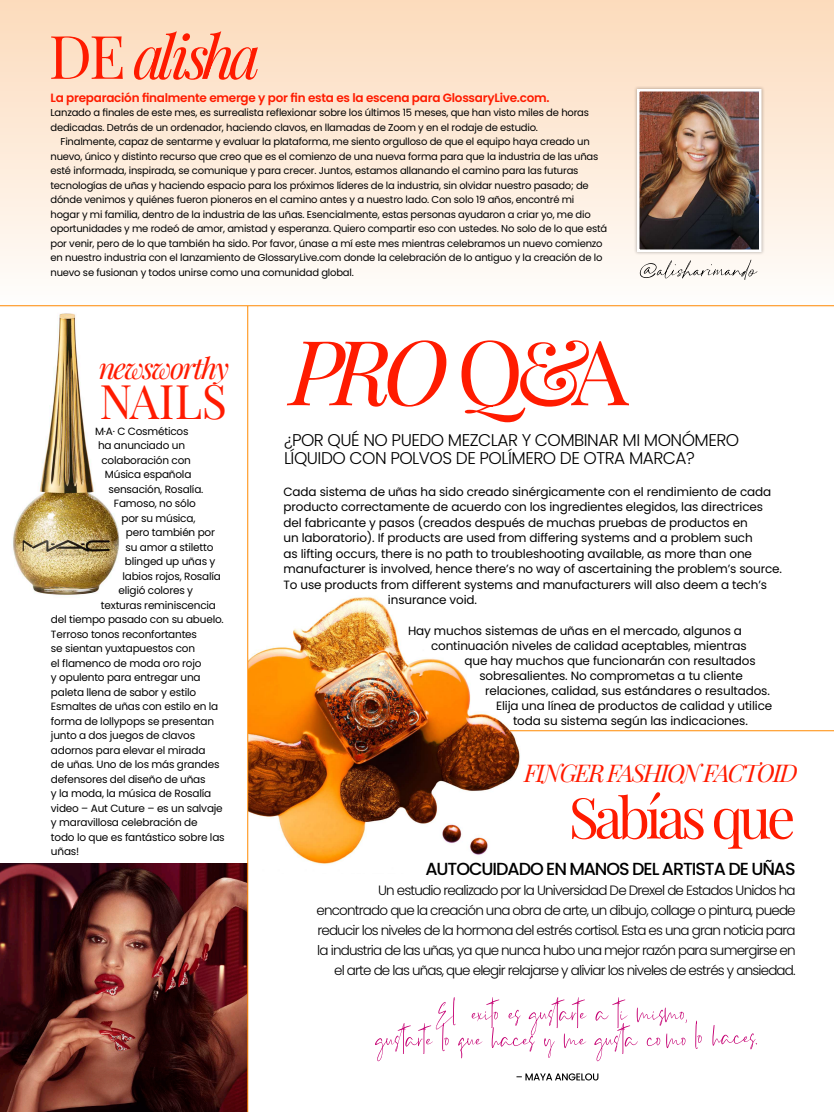
<style>
.page{position:relative;width:834px;height:1112px;background:#fff}
.page>*{position:absolute;margin:0;border:0;box-sizing:border-box;transform-origin:0 0}
.t1{font:italic 90px "Playfair Display";color:#ff1b00}
.t2{font:italic 60px "Playfair Display";letter-spacing:-.09em;color:#ff1b00}
.t3{font:56.5px "Playfair Display";letter-spacing:-.08em;color:#ff1b00}
.t4{font:46.65px "Playfair Display";letter-spacing:-.01em;color:#ff1b00}
.t5{font:italic 29.15px "Playfair Display";letter-spacing:-.06em;color:#ff1b00}
.t6{font:italic 24.5px "Playfair Display";letter-spacing:-.07em;color:#ff1b00}
.t7{font:500 17.5px "Poppins";letter-spacing:-.06em;color:#000}
.t8{font:300 17px/18.5px "Poppins";letter-spacing:-.03em;color:#000}
.t9{font:300 13.5px/20px "Poppins";letter-spacing:-.06em;color:#000;text-align:right}
.t10{font:12px "Poppins";letter-spacing:-.01em;color:#000}
.t11{font:600 12px "Poppins";letter-spacing:-.02em;color:#ff1b00}
.t12{font:10.5px "Poppins";letter-spacing:-.02em;color:#000}
.t13{font:10px/14.5px "Poppins";letter-spacing:-.02em;color:#000}
.s1{font-style:normal}
</style>
<div class="page">
<img style="left:0;top:863px;width:248px;height:249px">
<img style="left:249px;top:596px;width:329px;height:268px">
<div style="left:0;top:0;width:834px;height:308px;background:linear-gradient(to bottom,#fcdbbb,#fffdfb)"></div>
<div style="left:634px;top:86px;width:131px;height:169px;background:#000;opacity:.25"></div>
<img style="left:640px;top:92px;width:119px;height:157px">
<div style="left:637px;top:89px;width:125px;height:163px;border:2px solid #fff"></div>
<svg style="left:640px;top:260px;width:117px;height:20px"></svg>
<hr style="left:510px;top:730px;width:324px;height:1px;background:#ff8901">
<hr style="left:0;top:306px;width:834px;height:1px;background:#ff8901">
<img style="left:13px;top:313px;width:107px;height:282px">
<svg style="left:516px;top:1073px;width:82px;height:7px"></svg>
<hr style="left:248px;top:306px;width:1px;height:806px;background:#ff8901">
<svg style="left:695px;top:1021px;width:62px;height:28px"></svg>
<svg style="left:375px;top:997px;width:312px;height:64px"></svg>
<h2 class="t2" style="left:49px;top:10px;width:214px"><span class="s1">DE</span> alisha</h2>
<p class="t11" style="left:50px;top:90px;width:501px">La preparación finalmente emerge y por fin esta es la escena para GlossaryLive.com.</p>
<p class="t13" style="left:50px;top:105px;width:540px">Lanzado a finales de este mes, es surrealista reflexionar sobre los últimos 15 meses, que han visto miles de horas dedicadas. Detrás de un ordenador, haciendo clavos, en llamadas de Zoom y en el rodaje de estudio.</p>
<p class="t13" style="left:50px;top:134px;width:558px;text-indent:10px">Finalmente, capaz de sentarme y evaluar la plataforma, me siento orgulloso de que el equipo haya creado un nuevo, único y distinto recurso que creo que es el comienzo de una nueva forma para que la industria de las uñas esté informada, inspirada, se comunique y para crecer. Juntos, estamos allanando el camino para las futuras tecnologías de uñas y haciendo espacio para los próximos líderes de la industria, sin olvidar nuestro pasado; de dónde venimos y quiénes fueron pioneros en el camino antes y a nuestro lado. Con solo 19 años, encontré mi<br>hogar y mi familia, dentro de la industria de las uñas. Esencialmente, estas personas ayudaron a criar yo, me dio oportunidades y me rodeó de amor, amistad y esperanza. Quiero compartir eso con ustedes. No solo de lo que está por venir, pero de lo que también ha sido. Por favor, únase a mí este mes mientras celebramos un nuevo comienzo en nuestro industria con el lanzamiento de GlossaryLive.com donde la celebración de lo antiguo y la creación de lo nuevo se fusionan y todos unirse como una comunidad global.</p>
<h3 class="t5" style="left:98px;top:345px;width:132px">newsworthy</h3>
<h3 class="t4" style="left:99px;top:365px;width:129px">NAILS</h3>
<p class="t12" style="left:95px;top:425px;width:95px">M·A· C Cosméticos</p>
<p class="t12" style="left:98px;top:439px;width:89px">ha anunciado un</p>
<p class="t12" style="left:101px;top:454px;width:91px">colaboración con</p>
<p class="t12" style="left:105px;top:468px;width:88px">Música española</p>
<p class="t12" style="left:108px;top:483px;width:96px">sensación, Rosalía.</p>
<p class="t12" style="left:114px;top:497px;width:83px">Famoso, no sólo</p>
<p class="t12" style="left:121px;top:512px;width:75px">por su música,</p>
<p class="t12" style="left:126px;top:526px;width:91px">pero también por</p>
<p class="t12" style="left:125px;top:541px;width:90px">su amor a stiletto</p>
<p class="t12" style="left:125px;top:555px;width:92px">blinged up uñas y</p>
<p class="t12" style="left:122px;top:570px;width:100px">labios rojos, Rosalía</p>
<p class="t12" style="left:118px;top:584px;width:76px">eligió colores y</p>
<p class="t12" style="left:101px;top:599px;width:117px">texturas reminiscencia</p>
<p class="t12" style="left:51px;top:613px;width:174px">del tiempo pasado con su abuelo.</p>
<p class="t12" style="left:51px;top:628px;width:148px">Terroso tonos reconfortantes</p>
<p class="t12" style="left:51px;top:642px;width:146px">se sientan yuxtapuestos con</p>
<p class="t12" style="left:51px;top:657px;width:152px">el flamenco de moda oro rojo</p>
<p class="t12" style="left:51px;top:671px;width:151px">y opulento para entregar una</p>
<p class="t12" style="left:51px;top:686px;width:147px">paleta llena de sabor y estilo</p>
<p class="t12" style="left:51px;top:700px;width:169px">Esmaltes de uñas con estilo en la</p>
<p class="t12" style="left:51px;top:715px;width:165px">forma de lollypops se presentan</p>
<p class="t12" style="left:51px;top:729px;width:146px">junto a dos juegos de clavos</p>
<p class="t12" style="left:51px;top:744px;width:156px">adornos para elevar el mirada</p>
<p class="t12" style="left:51px;top:758px;width:170px">de uñas. Uno de los más grandes</p>
<p class="t12" style="left:51px;top:773px;width:156px">defensores del diseño de uñas</p>
<p class="t12" style="left:51px;top:787px;width:162px">y la moda, la música de Rosalía</p>
<p class="t12" style="left:51px;top:802px;width:173px">video – Aut Cuture – es un salvaje</p>
<p class="t12" style="left:51px;top:816px;width:148px">y maravillosa celebración de</p>
<p class="t12" style="left:51px;top:831px;width:175px">todo lo que es fantástico sobre las</p>
<p class="t12" style="left:51px;top:845px;width:30px">uñas!</p>
<h1 class="t1" style="left:290px;top:302px;width:340px">PRO <span class="s1">Q&amp;A</span></h1>
<h3 class="t8" style="left:284px;top:431px;width:457px">¿POR QUÉ NO PUEDO MEZCLAR Y COMBINAR MI MONÓMERO<br>LÍQUIDO CON POLVOS DE POLÍMERO DE OTRA MARCA?</h3>
<p class="t10" style="left:284px;top:484px;width:489px">Cada sistema de uñas ha sido creado sinérgicamente con el rendimiento de cada</p>
<p class="t10" style="left:284px;top:500px;width:481px">producto correctamente de acuerdo con los ingredientes elegidos, las directrices</p>
<p class="t10" style="left:284px;top:515px;width:466px">del fabricante y pasos (creados después de muchas pruebas de productos en</p>
<p class="t10" style="left:284px;top:531px;width:471px">un laboratorio). If products are used from differing systems and a problem such</p>
<p class="t10" style="left:284px;top:546px;width:470px">as lifting occurs, there is no path to troubleshooting available, as more than one</p>
<p class="t10" style="left:284px;top:562px;width:500px">manufacturer is involved, hence there’s no way of ascertaining the problem’s source.</p>
<p class="t10" style="left:284px;top:577px;width:485px">To use products from different systems and manufacturers will also deem a tech’s</p>
<p class="t10" style="left:388px;top:593px;width:91px">insurance void.</p>
<p class="t10" style="left:408px;top:623px;width:336px">Hay muchos sistemas de uñas en el mercado, algunos a</p>
<p class="t10" style="left:431px;top:638px;width:317px">continuación niveles de calidad aceptables, mientras</p>
<p class="t10" style="left:465px;top:653px;width:293px">que hay muchos que funcionarán con resultados</p>
<p class="t10" style="left:480px;top:668px;width:265px">sobresalientes. No comprometas a tu cliente</p>
<p class="t10" style="left:485px;top:683px;width:286px">relaciones, calidad, sus estándares o resultados.</p>
<p class="t10" style="left:496px;top:698px;width:278px">Elija una línea de productos de calidad y utilice</p>
<p class="t10" style="left:513px;top:713px;width:236px">toda su sistema según las indicaciones.</p>
<h3 class="t6" style="left:524px;top:754px;width:275px">FINGER FASHION FACTOID</h3>
<h3 class="t3" style="left:568px;top:773px;width:229px">Sabías que</h3>
<h3 class="t7" style="left:425px;top:859px;width:372px">AUTOCUIDADO EN MANOS DEL ARTISTA DE UÑAS</h3>
<p class="t9" style="left:317px;top:881px;width:481px">Un estudio realizado por la Universidad De Drexel de Estados Unidos ha encontrado que la creación una obra de arte, un dibujo, collage o pintura, puede reducir los niveles de la hormona del estrés cortisol. Esta es una gran noticia para la industria de las uñas, ya que nunca hubo una mejor razón para sumergirse en el arte de las uñas, que elegir relajarse y aliviar los niveles de estrés y ansiedad.</p>
</div>
